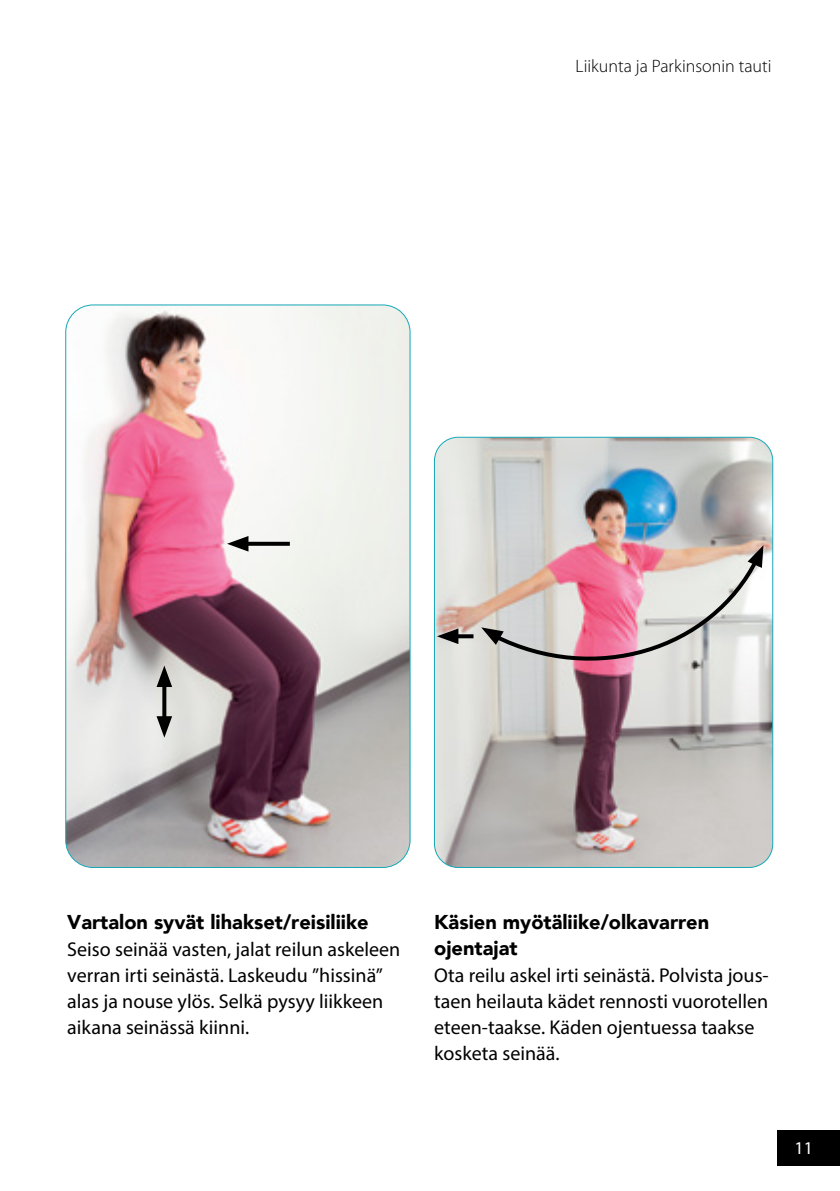
<style>
.page{position:relative;width:840px;height:1191px;background:#fff}
.page>*{position:absolute;margin:0;border:0;box-sizing:border-box;transform-origin:0 0}
.leipis{font:20px/26px "Myriad Pro";color:#000}
.alaotsikko2{font:900 20px/26px "Avenir";color:#000}
.t1{font:300 18px "Myriad Pro";color:#000}
.t2{font:18px "Myriad Pro";color:#fff}
</style>
<div class="page">
<div style="left:777px;top:1130px;width:62px;height:35px;background:#000"></div>
<img style="left:66px;top:305px;width:344px;height:562px">
<svg style="left:248px;top:542px;width:42px;height:4px"></svg>
<svg style="left:227px;top:536px;width:21px;height:15px"></svg>
<svg style="left:162px;top:687px;width:4px;height:29px"></svg>
<svg style="left:156px;top:665px;width:16px;height:22px"></svg>
<svg style="left:156px;top:716px;width:16px;height:21px"></svg>
<img style="left:434px;top:437px;width:338px;height:430px">
<svg style="left:458px;top:634px;width:15px;height:4px"></svg>
<svg style="left:436px;top:628px;width:22px;height:16px"></svg>
<svg style="left:481px;top:545px;width:282px;height:140px;background:#d6b7ba"></svg>
<p class="t1" style="left:575px;top:56px;width:197px">Liikunta ja Parkinsonin tauti</p>
<p class="alaotsikko2" style="left:67px;top:909px;width:303px">Vartalon syvät lihakset/reisiliike</p>
<p class="leipis" style="left:67px;top:936px;width:334px">Seiso seinää vasten, jalat reilun askeleen verran irti seinästä. Laskeudu ”hissinä” alas ja nouse ylös. Selkä pysyy liikkeen aikana seinässä kiinni.</p>
<p class="alaotsikko2" style="left:434px;top:909px;width:276px">Käsien myötäliike/olkavarren ojentajat</p>
<p class="leipis" style="left:434px;top:962px;width:336px">Ota reilu askel irti seinästä. Polvista jous&shy;taen heilauta kädet rennosti vuorotellen eteen-taakse. Käden ojentuessa taakse kosketa seinää.</p>
<p class="t2" style="left:794px;top:1137px;width:20px">11</p>
</div>
